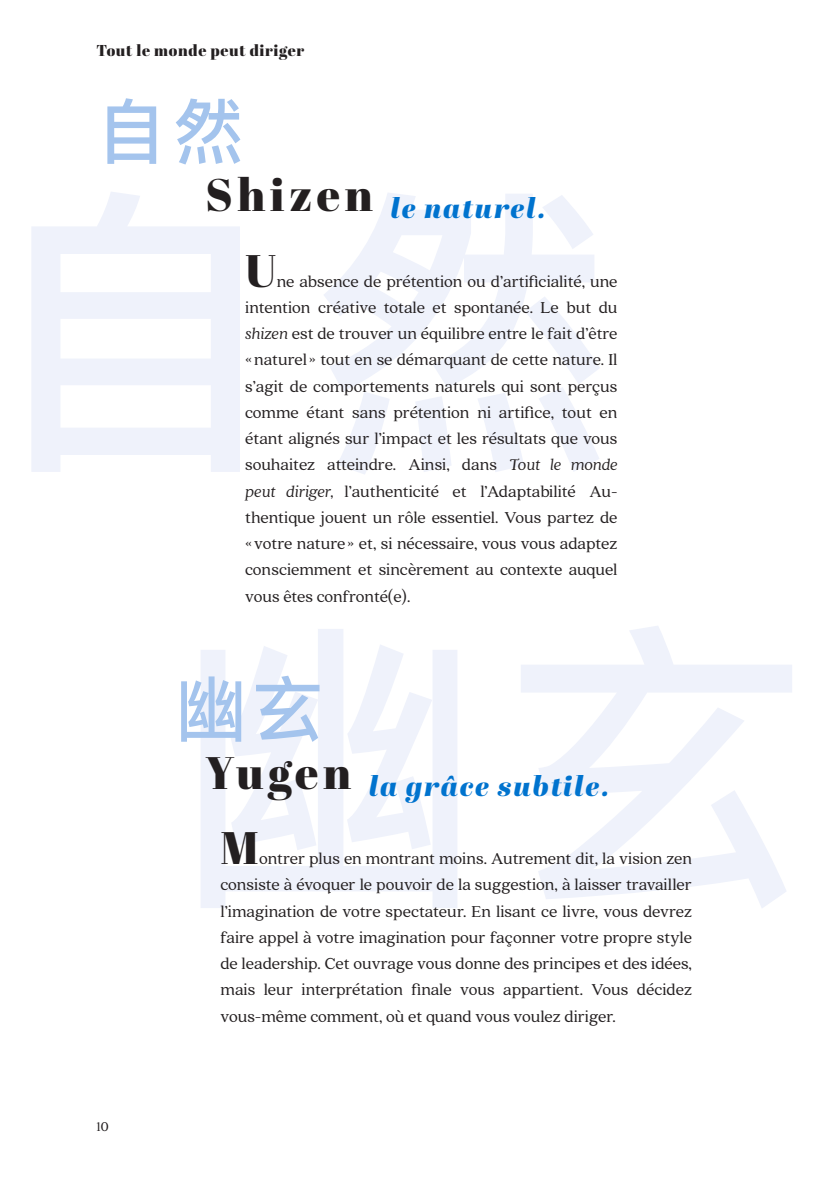
<style>
.page{position:relative;width:838px;height:1185px;background:#fff}
.page>*{position:absolute;margin:0;border:0;box-sizing:border-box;transform-origin:0 0}
.t1{font:500 70.88px "Ping Fang HK";color:#a4c4ed}
.t2{font:45.5px "Abril Fatface";color:#231f20}
.t3{font:italic 28px "Abril Fatface";letter-spacing:.06em;color:#0073ce}
.t4{font:17.5px/26.2px "Quincy CF";color:#231f20;text-align:justify}
.t5{font:15.75px "Abril Fatface";letter-spacing:.04em;color:#231f20}
.t6{font:14px "Quincy CF";color:#231f20}
.s1{font-style:italic}
</style>
<div class="page">
<svg style="left:201px;top:626px;width:591px;height:282px"></svg>
<svg style="left:31px;top:192px;width:569px;height:282px"></svg>
<p class="t5" style="left:96px;top:39px;width:209px">Tout le monde peut diriger</p>
<h1 class="t1" style="left:96px;top:88px;width:149px">自然</h1>
<h3 class="t3" style="left:205px;top:188px;width:342px"><sup>Shizen</sup> le naturel.</h3>
<h2 class="t2" style="left:245px;top:238px;width:33px">U</h2>
<p class="t4" style="left:245px;top:268px;width:374px;text-indent:32px">ne absence de prétention ou d’artificialité, une intention créative totale et spontanée. Le but du <span class="s1">shizen</span> est de trouver un équilibre entre le fait d’être «naturel» tout en se démarquant de cette nature. Il s’agit de comportements naturels qui sont perçus comme étant sans prétention ni artifice, tout en étant alignés sur l’impact et les résultats que vous souhaitez atteindre. Ainsi, dans <span class="s1">Tout le monde peut diriger,</span> l’authenticité et l’Adaptabilité Au&shy;thentique jouent un rôle essentiel. Vous partez de «votre nature » et, si nécessaire, vous vous adaptez consciemment et sincèrement au contexte auquel vous êtes confronté(e).</p>
<p class="t6" style="left:96px;top:1118px;width:14px">10</p>
<h1 class="t1" style="left:176px;top:665px;width:149px">幽玄</h1>
<h3 class="t3" style="left:205px;top:766px;width:405px"><sup>Yugen</sup> la grâce subtile.</h3>
<h2 class="t2" style="left:220px;top:816px;width:40px">M</h2>
<p class="t4" style="left:220px;top:846px;width:473px;text-indent:39px">ontrer plus en montrant moins. Autrement dit, la vision zen consiste à évoquer le pouvoir de la suggestion, à laisser travailler l’imagination de votre spectateur. En lisant ce livre, vous devrez faire appel à votre imagination pour façonner votre propre style de leadership. Cet ouvrage vous donne des principes et des idées, mais leur interprétation finale vous appartient. Vous décidez vous-même comment, où et quand vous voulez diriger.</p>
</div>
